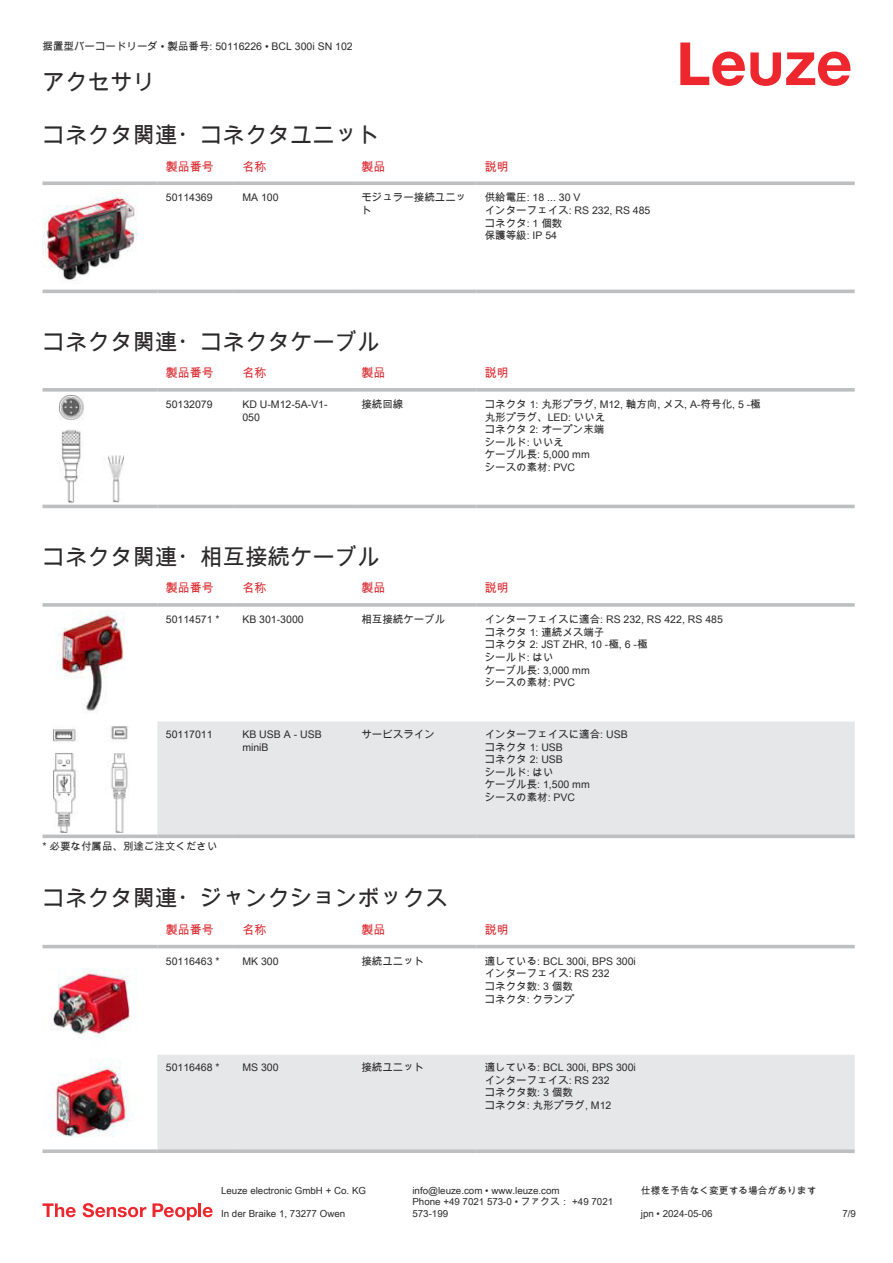
<style>
.page{position:relative;width:893px;height:1263px;background:#fff}
.page>*{position:absolute;margin:0;border:0;box-sizing:border-box;transform-origin:0 0}
.t1{font:22.5px "Arial Unicode MS";color:#2b292a}
.t2{font:12px "Arial Unicode MS";color:#db2a30}
.t3{font:10.5px/12.6px "Arial Unicode MS";color:#2b292a}
.t4{font:9.75px/11.7px "Arial Unicode MS";color:#2b292a}
</style>
<div class="page">
<svg style="left:680px;top:43px;width:170px;height:43px"></svg>
<svg style="left:43px;top:289px;width:812px;height:5px;fill:#efeff0"></svg>
<svg style="left:43px;top:181px;width:114px;height:4px"></svg>
<svg style="left:157px;top:181px;width:77px;height:4px"></svg>
<svg style="left:234px;top:181px;width:119px;height:4px"></svg>
<svg style="left:353px;top:181px;width:123px;height:4px"></svg>
<svg style="left:476px;top:181px;width:379px;height:4px;background:#c4c6c8"></svg>
<hr style="left:43px;top:290px;width:114px;height:3px;background:#bdbfc1">
<hr style="left:157px;top:290px;width:77px;height:3px;background:#bdbfc1">
<hr style="left:234px;top:290px;width:119px;height:3px;background:#bdbfc1">
<hr style="left:353px;top:290px;width:123px;height:3px;background:#bdbfc1">
<hr style="left:476px;top:290px;width:379px;height:3px;background:#bdbfc1">
<img style="left:43px;top:192px;width:94px;height:89px">
<svg style="left:43px;top:395px;width:812px;height:114px"></svg>
<svg style="left:43px;top:388px;width:114px;height:4px"></svg>
<svg style="left:157px;top:388px;width:77px;height:4px"></svg>
<svg style="left:234px;top:388px;width:119px;height:4px"></svg>
<svg style="left:353px;top:388px;width:123px;height:4px"></svg>
<svg style="left:476px;top:388px;width:379px;height:4px;background:#c3c5c7"></svg>
<hr style="left:43px;top:505px;width:114px;height:3px;background:#bdbfc1">
<hr style="left:157px;top:505px;width:77px;height:3px;background:#bdbfc1">
<hr style="left:234px;top:505px;width:119px;height:3px;background:#bdbfc1">
<hr style="left:353px;top:505px;width:123px;height:3px;background:#bdbfc1">
<hr style="left:476px;top:505px;width:379px;height:3px;background:#bdbfc1">
<img style="left:59px;top:396px;width:65px;height:106px">
<div style="left:157px;top:721px;width:698px;height:113px;background:#e6e7e9"></div>
<svg style="left:43px;top:603px;width:114px;height:4px"></svg>
<hr style="left:157px;top:603px;width:77px;height:4px;background:#c5c7c8">
<svg style="left:234px;top:603px;width:119px;height:4px"></svg>
<svg style="left:353px;top:603px;width:123px;height:4px"></svg>
<hr style="left:476px;top:603px;width:379px;height:4px;background:#c5c7c8">
<svg style="left:43px;top:834px;width:114px;height:4px"></svg>
<svg style="left:157px;top:834px;width:77px;height:4px"></svg>
<svg style="left:234px;top:834px;width:119px;height:4px"></svg>
<svg style="left:353px;top:834px;width:123px;height:4px"></svg>
<svg style="left:476px;top:834px;width:379px;height:4px;background:#c2c4c6"></svg>
<img style="left:57px;top:611px;width:68px;height:100px">
<img style="left:53px;top:726px;width:77px;height:106px">
<svg style="left:43px;top:944px;width:812px;height:5px;fill:#efeff0"></svg>
<div style="left:157px;top:1055px;width:698px;height:94px;background:#e6e7e9"></div>
<hr style="left:43px;top:945px;width:114px;height:3px;background:#bdbfc1">
<hr style="left:157px;top:945px;width:77px;height:3px;background:#bdbfc1">
<hr style="left:234px;top:945px;width:119px;height:3px;background:#bdbfc1">
<hr style="left:353px;top:945px;width:123px;height:3px;background:#bdbfc1">
<hr style="left:476px;top:945px;width:379px;height:3px;background:#bdbfc1">
<svg style="left:43px;top:1149px;width:114px;height:4px"></svg>
<svg style="left:157px;top:1149px;width:77px;height:4px"></svg>
<svg style="left:234px;top:1149px;width:119px;height:4px"></svg>
<svg style="left:353px;top:1149px;width:123px;height:4px"></svg>
<svg style="left:476px;top:1149px;width:379px;height:4px;background:#c1c3c5"></svg>
<img style="left:51px;top:968px;width:86px;height:71px">
<img style="left:51px;top:1060px;width:79px;height:77px">
<svg style="left:43px;top:1203px;width:33px;height:14px"></svg>
<svg style="left:83px;top:1203px;width:63px;height:14px"></svg>
<svg style="left:153px;top:1203px;width:44px;height:17px"></svg>
<hr style="left:198px;top:1203px;width:3px;height:14px;background:#ed272d">
<svg style="left:203px;top:1207px;width:10px;height:10px"></svg>
<p class="t3" style="left:43px;top:40px;width:312px">据置型バーコードリーダ • 製品番号: 50116226 • BCL 300i SN 102</p>
<h1 class="t1" style="left:43px;top:66px;width:114px">アクセサリ</h1>
<h1 class="t1" style="left:43px;top:119px;width:339px">コネクタ関連・コネクタユニット</h1>
<p class="t2" style="left:166px;top:158px;width:49px">製品番号</p>
<p class="t2" style="left:242px;top:158px;width:25px">名称</p>
<p class="t2" style="left:361px;top:158px;width:25px">製品</p>
<p class="t2" style="left:485px;top:158px;width:25px">説明</p>
<p class="t3" style="left:166px;top:191px;width:48px">50114369</p>
<p class="t3" style="left:242px;top:191px;width:38px">MA 100</p>
<p class="t3" style="left:361px;top:191px;width:106px">モジュラー接続ユニット</p>
<p class="t3" style="left:485px;top:191px;width:167px">供給電圧: 18 ... 30 V<br>インターフェイス: RS 232, RS 485コネクタ: 1 個数<br>保護等級: IP 54</p>
<h1 class="t1" style="left:43px;top:325px;width:339px">コネクタ関連・コネクタケーブル</h1>
<p class="t2" style="left:166px;top:364px;width:49px">製品番号</p>
<p class="t2" style="left:242px;top:364px;width:25px">名称</p>
<p class="t2" style="left:361px;top:364px;width:25px">製品</p>
<p class="t2" style="left:485px;top:364px;width:25px">説明</p>
<p class="t3" style="left:166px;top:398px;width:48px">50132079</p>
<p class="t3" style="left:242px;top:398px;width:87px">KD U-M12-5A-V1-<br>050</p>
<p class="t3" style="left:361px;top:398px;width:43px">接続回線</p>
<p class="t3" style="left:485px;top:398px;width:277px">コネクタ 1: 丸形プラグ, M12, 軸方向, メス, A-符号化, 5 -極丸形プラグ、LED: いいえ<br>コネクタ 2: オープン末端<br>シールド: いいえ<br>ケーブル長: 5,000 mm<br>シースの素材: PVC</p>
<h1 class="t1" style="left:43px;top:540px;width:339px">コネクタ関連・相互接続ケーブル</h1>
<p class="t2" style="left:166px;top:579px;width:49px">製品番号</p>
<p class="t2" style="left:242px;top:579px;width:25px">名称</p>
<p class="t2" style="left:361px;top:579px;width:25px">製品</p>
<p class="t2" style="left:485px;top:579px;width:25px">説明</p>
<p class="t3" style="left:166px;top:613px;width:55px">50114571 *</p>
<p class="t3" style="left:242px;top:613px;width:63px">KB 301-3000</p>
<p class="t3" style="left:361px;top:613px;width:85px">相互接続ケーブル</p>
<p class="t3" style="left:485px;top:613px;width:240px">インターフェイスに適合: RS 232, RS 422, RS 485コネクタ 1: 連続メス端子<br>コネクタ 2: JST ZHR, 10 -極, 6 -極<br>シールド: はい<br>ケーブル長: 3,000 mm<br>シースの素材: PVC</p>
<p class="t3" style="left:166px;top:728px;width:48px">50117011</p>
<p class="t3" style="left:242px;top:728px;width:81px">KB USB A - USB miniB</p>
<p class="t3" style="left:361px;top:728px;width:75px">サービスライン</p>
<p class="t3" style="left:485px;top:728px;width:144px">インターフェイスに適合: USBコネクタ 1: USB<br>コネクタ 2: USB<br>シールド: はい<br>ケーブル長: 1,500 mm<br>シースの素材: PVC</p>
<p class="t3" style="left:43px;top:840px;width:177px">* 必要な付属品、別途ご注文ください</p>
<h1 class="t1" style="left:43px;top:882px;width:406px">コネクタ関連・ジャンクションボックス</h1>
<p class="t2" style="left:166px;top:921px;width:49px">製品番号</p>
<p class="t2" style="left:242px;top:921px;width:25px">名称</p>
<p class="t2" style="left:361px;top:921px;width:25px">製品</p>
<p class="t2" style="left:485px;top:921px;width:25px">説明</p>
<p class="t3" style="left:166px;top:954px;width:55px">50116463 *</p>
<p class="t3" style="left:242px;top:954px;width:38px">MK 300</p>
<p class="t3" style="left:361px;top:954px;width:64px">接続ユニット</p>
<p class="t3" style="left:485px;top:954px;width:153px">適している: BCL 300i, BPS 300iインターフェイス: RS 232<br>コネクタ数: 3 個数<br>コネクタ: クランプ</p>
<p class="t3" style="left:166px;top:1061px;width:55px">50116468 *</p>
<p class="t3" style="left:242px;top:1061px;width:38px">MS 300</p>
<p class="t3" style="left:361px;top:1061px;width:64px">接続ユニット</p>
<p class="t3" style="left:485px;top:1061px;width:153px">適している: BCL 300i, BPS 300iインターフェイス: RS 232<br>コネクタ数: 3 個数<br>コネクタ: 丸形プラグ, M12</p>
<p class="t4" style="left:221px;top:1184px;width:146px">Leuze electronic GmbH + Co. KG</p>
<p class="t4" style="left:412px;top:1184px;width:149px">info@leuze.com • www.leuze.com</p>
<p class="t4" style="left:641px;top:1184px;width:177px">仕様を予告なく変更する場合があります</p>
<p class="t4" style="left:221px;top:1207px;width:126px">In der Braike 1, 73277 Owen</p>
<p class="t4" style="left:412px;top:1196px;width:202px">Phone +49 7021 573-0 • ファクス： +49 7021<br>573-199</p>
<p class="t4" style="left:641px;top:1207px;width:73px">jpn • 2024-05-06</p>
<p class="t4" style="left:842px;top:1207px;width:15px">7/9</p>
</div>
